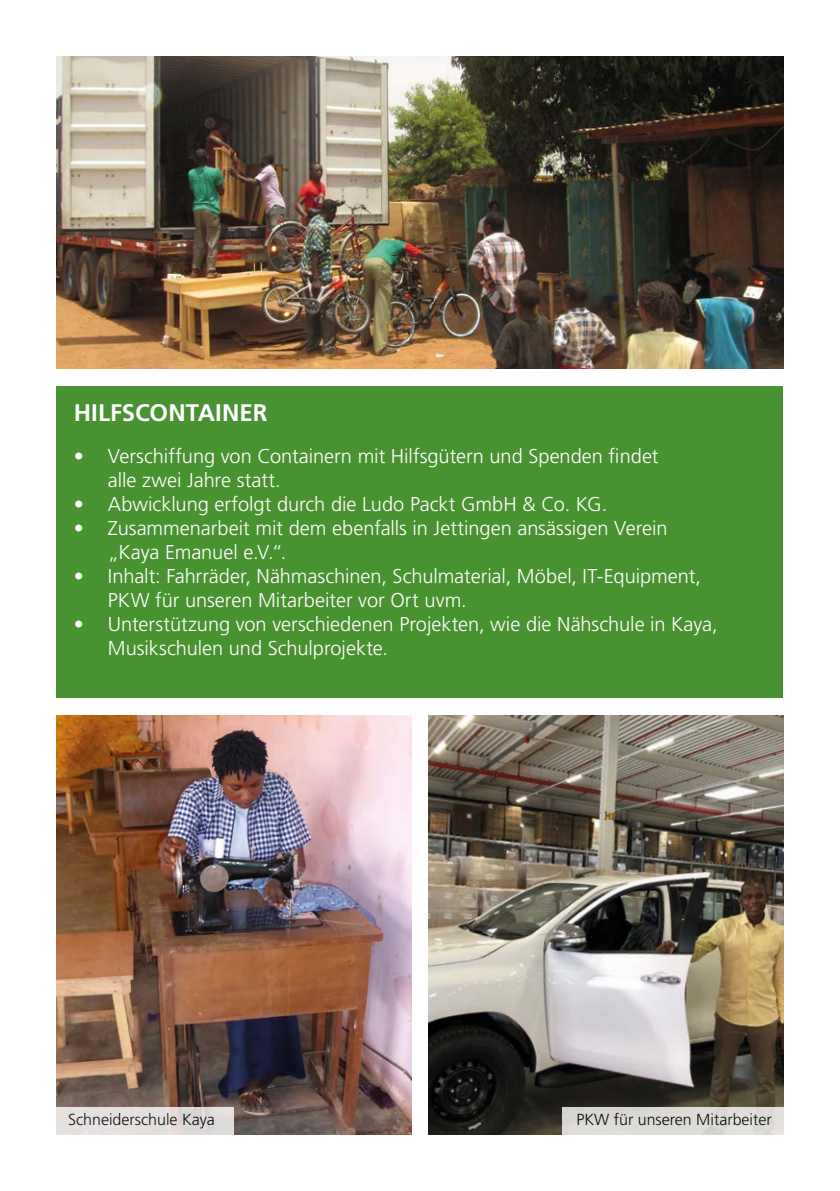
<style>
.page{position:relative;width:840px;height:1191px;background:#fff}
.page>*{position:absolute;margin:0;border:0;box-sizing:border-box;transform-origin:0 0}
.t1{font:700 24px "Frutiger";color:#fff}
.t2{font:300 20px/24px "Frutiger";color:#fff}
.t3{font:300 16px "Frutiger";color:#000}
</style>
<div class="page">
<img style="left:57px;top:715px;width:354px;height:419px">
<img style="left:57px;top:57px;width:725px;height:312px">
<div style="left:57px;top:386px;width:725px;height:311px;background:#499232"></div>
<img style="left:428px;top:715px;width:354px;height:419px">
<div style="left:561px;top:1106px;width:221px;height:28px;background:#dcdbd7"></div>
<div style="left:57px;top:1106px;width:177px;height:28px;background:#e4e0de"></div>
<p class="t1" style="left:74px;top:399px;width:195px">HILFSCONTAINER</p>
<p class="t2" style="left:108px;top:443px;width:552px;text-indent:-34px">• Verschiffung von Containern mit Hilfsgütern und Spenden findet alle zwei Jahre statt.</p>
<p class="t2" style="left:74px;top:491px;width:534px">• Abwicklung erfolgt durch die Ludo Packt GmbH &amp; Co. KG.</p>
<p class="t2" style="left:108px;top:515px;width:561px;text-indent:-34px">• Zusammenarbeit mit dem ebenfalls in Jettingen ansässigen Verein „Kaya Emanuel e.V.“.</p>
<p class="t2" style="left:108px;top:563px;width:594px;text-indent:-34px">• Inhalt: Fahrräder, Nähmaschinen, Schulmaterial, Möbel, IT-Equipment,<br>PKW für unseren Mitarbeiter vor Ort uvm.</p>
<p class="t2" style="left:108px;top:611px;width:611px;text-indent:-34px">• Unterstützung von verschiedenen Projekten, wie die Nähschule in Kaya,<br>Musikschulen und Schulprojekte.</p>
<p class="t3" style="left:68px;top:1110px;width:148px">Schneiderschule Kaya</p>
<p class="t3" style="left:576px;top:1110px;width:197px">PKW für unseren Mitarbeiter</p>
</div>
